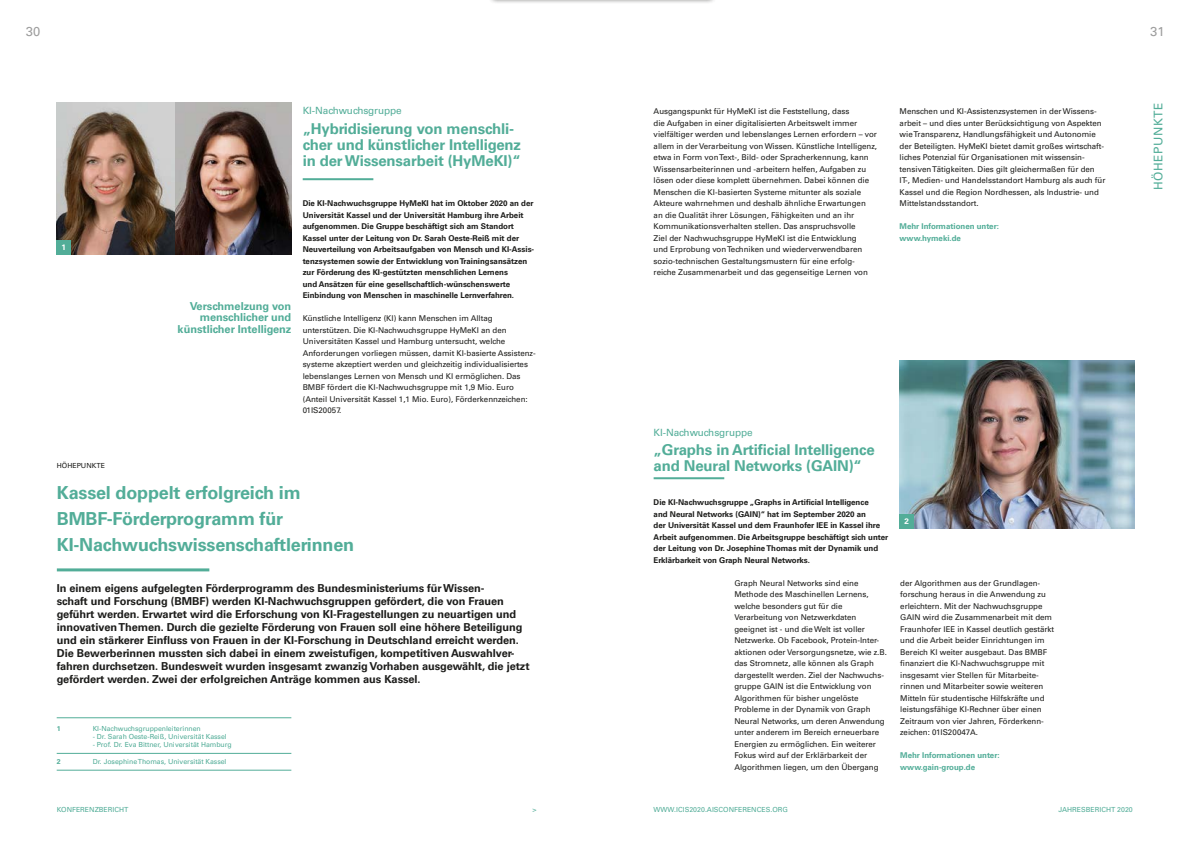
<style>
.page{position:relative;width:1191px;height:842px;background:#fff}
.page>*{position:absolute;margin:0;border:0;box-sizing:border-box;transform-origin:0 0}
.t1{font:700 18px/26px "Univers LT Pro 65";letter-spacing:-.01em;color:#52ad98}
.t2{font:700 15px/16px "Univers LT Pro 65";letter-spacing:-.01em;color:#52ad98}
.t3{font:13px "Univers LT Pro 55 Roman";color:#9d9d9d}
.t4{font:12px "Univers LT Pro 55 Roman";letter-spacing:.04em;color:#52ad98}
.t5{font:700 11px/13px "Univers LT Pro 65";letter-spacing:-.005em;color:#1d1d1b}
.t6{font:700 11px/11.5px "Univers LT Pro 65";letter-spacing:-.005em;color:#52ad98;text-align:right}
.t7{font:10px "Univers LT Pro 55 Roman";letter-spacing:-.01em;color:#52ad98}
.t8{font:8px/11.5px "Univers LT Pro 55 Roman";color:#1d1d1b}
.t9{font:700 8px/11.5px "Univers LT Pro 65";color:#1d1d1b}
.t10{font:700 8px/11.5px "Univers LT Pro 65";color:#52ad98}
.t11{font:700 8px "Univers LT Pro 65";color:#fff}
.t12{font:7px "Univers LT Pro 55 Roman";letter-spacing:-.005em;color:#52ad98}
.t13{font:7px "Univers LT Pro 55 Roman";color:#1d1d1b}
.t14{font:700 7px "Univers LT Pro 65";color:#52ad98}
</style>
<div class="page">
<hr style="left:57px;top:568px;width:152px;height:3px;background:#52ad98">
<hr style="left:303px;top:178px;width:70px;height:2px;background:#52ad98">
<hr style="left:653px;top:477px;width:71px;height:2px;background:#52ad98">
<img style="left:899px;top:361px;width:235px;height:167px">
<img style="left:57px;top:103px;width:235px;height:152px">
<hr style="left:57px;top:717px;width:234px;height:1px;background:#52ad98">
<hr style="left:57px;top:753px;width:234px;height:1px;background:#52ad98">
<hr style="left:57px;top:770px;width:234px;height:1px;background:#52ad98">
<div style="left:57px;top:240px;width:14px;height:15px;background:#52ad98"></div>
<div style="left:899px;top:514px;width:14px;height:14px;background:#52ad98"></div>
<hr style="left:488px;top:0;width:228px;height:4px;background:#1d1d1b;opacity:.75">
<h3 class="t3" style="left:26px;top:22px;width:16px">30</h3>
<h3 class="t3" style="left:1150px;top:22px;width:16px">31</h3>
<p class="t11" style="left:62px;top:242px;width:6px">1</p>
<h3 class="t6" style="left:178px;top:300px;width:115px">Verschmelzung von menschlicher und künstlicher Intelligenz</h3>
<p class="t7" style="left:303px;top:103px;width:100px">KI-Nachwuchsgruppe</p>
<h2 class="t2" style="left:303px;top:120px;width:220px">„Hybridisierung von menschli&shy;cher und künstlicher Intelligenz in der Wissensarbeit (HyMeKI)“</h2>
<p class="t9" style="left:303px;top:197px;width:233px">Die KI-Nachwuchsgruppe HyMeKI hat im Oktober 2020 an der Universität Kassel und der Universität Hamburg ihre Arbeit aufgenommen. Die Gruppe beschäftigt sich am Standort Kassel unter der Leitung von Dr. Sarah Oeste-Reiß mit der Neuverteilung von Arbeitsaufgaben von Mensch und KI-Assis&shy;tenzsystemen sowie der Entwicklung von Trainingsansätzen zur Förderung des KI-gestützten menschlichen Lernens<br>und Ansätzen für eine gesellschaftlich-wünschenswerte Einbindung von Menschen in maschinelle Lernverfahren.</p>
<p class="t8" style="left:303px;top:312px;width:234px">Künstliche Intelligenz (KI) kann Menschen im Alltag unterstützen. Die KI-Nachwuchsgruppe HyMeKI an den Universitäten Kassel und Hamburg untersucht, welche Anforderungen vorliegen müssen, damit KI-basierte Assistenz&shy;systeme akzeptiert werden und gleichzeitig individualisiertes lebenslanges Lernen von Mensch und KI ermöglichen. Das BMBF fördert die KI-Nachwuchsgruppe mit 1,9 Mio. Euro (Anteil Universität Kassel 1,1 Mio. Euro), Förderkennzeichen:<br>01IS20057.</p>
<p class="t13" style="left:57px;top:461px;width:50px">HÖHEPUNKTE</p>
<h1 class="t1" style="left:57px;top:479px;width:299px">Kassel doppelt erfolgreich im<br>BMBF-Förderprogramm für<br>KI-Nachwuchswissenschaftlerinnen</h1>
<p class="t5" style="left:57px;top:581px;width:474px">In einem eigens aufgelegten Förderprogramm des Bundesministeriums für Wissen-<br>schaft und Forschung (BMBF) werden KI-Nachwuchsgruppen gefördert, die von Frauen geführt werden. Erwartet wird die Erforschung von KI-Fragestellungen zu neuartigen und innovativen Themen. Durch die gezielte Förderung von Frauen soll eine höhere Beteiligung und ein stärkerer Einfluss von Frauen in der KI-Forschung in Deutschland erreicht werden.<br>Die Bewerberinnen mussten sich dabei in einem zweistufigen, kompetitiven Auswahlver&shy;fahren durchsetzen. Bundesweit wurden insgesamt zwanzig Vorhaben ausgewählt, die jetzt gefördert werden. Zwei der erfolgreichen Anträge kommen aus Kassel.</p>
<p class="t14" style="left:57px;top:723px;width:5px">1</p>
<p class="t12" style="left:93px;top:723px;width:110px">KI-Nachwuchsgruppenleiterinnen</p>
<p class="t12" style="left:93px;top:732px;width:136px">- Dr. Sarah Oeste-Reiß, Universität Kassel</p>
<p class="t12" style="left:93px;top:740px;width:140px">- Prof. Dr. Eva Bittner, Universität Hamburg</p>
<p class="t14" style="left:57px;top:757px;width:5px">2</p>
<p class="t12" style="left:93px;top:757px;width:135px">Dr. Josephine Thomas, Universität Kassel</p>
<p class="t12" style="left:57px;top:805px;width:73px">KONFERENZBERICHT</p>
<p class="t12" style="left:532px;top:805px;width:6px">&gt;</p>
<p class="t8" style="left:653px;top:105px;width:225px">Ausgangspunkt für HyMeKI ist die Feststellung, dass<br>die Aufgaben in einer digitalisierten Arbeitswelt immer vielfältiger werden und lebenslanges Lernen erfordern – vor allem in der Verarbeitung von Wissen. Künstliche Intelligenz, etwa in Form von Text-, Bild- oder Spracherkennung, kann Wissensarbeiterinnen und -arbeitern helfen, Aufgaben zu lösen oder diese komplett übernehmen. Dabei können die Menschen die KI-basierten Systeme mitunter als soziale Akteure wahrnehmen und deshalb ähnliche Erwartungen<br>an die Qualität ihrer Lösungen, Fähigkeiten und an ihr Kommunikationsverhalten stellen. Das anspruchsvolle<br>Ziel der Nachwuchsgruppe HyMeKI ist die Entwicklung<br>und Erprobung von Techniken und wiederverwendbaren sozio-technischen Gestaltungsmustern für eine erfolg&shy;reiche Zusammenarbeit und das gegenseitige Lernen von</p>
<p class="t8" style="left:899px;top:105px;width:207px">Menschen und KI-Assistenzsystemen in der Wissens&shy;arbeit – und dies unter Berücksichtigung von Aspekten wie Transparenz, Handlungsfähigkeit und Autonomie der Beteiligten. HyMeKI bietet damit großes wirtschaft&shy;liches Potenzial für Organisationen mit wissensin&shy;tensiven Tätigkeiten. Dies gilt gleichermaßen für den IT-, Medien- und Handelsstandort Hamburg als auch für Kassel und die Region Nordhessen, als Industrie- und Mittelstandsstandort.</p>
<p class="t10" style="left:899px;top:220px;width:101px">Mehr Informationen unter: www.hymeki.de</p>
<h3 class="t4" style="left:1150px;top:190px;width:88px;rotate:-90deg">HÖHEPUNKTE</h3>
<p class="t7" style="left:653px;top:425px;width:100px">KI-Nachwuchsgruppe</p>
<h2 class="t2" style="left:653px;top:441px;width:223px">„Graphs in Artificial Intelligence and Neural Networks (GAIN)“</h2>
<p class="t9" style="left:653px;top:496px;width:236px">Die KI-Nachwuchsgruppe „Graphs in Artificial Intelligence<br>and Neural Networks (GAIN)“ hat im September 2020 an<br>der Universität Kassel und dem Fraunhofer IEE in Kassel ihre Arbeit aufgenommen. Die Arbeitsgruppe beschäftigt sich unter der Leitung von Dr. Josephine Thomas mit der Dynamik und Erklärbarkeit von Graph Neural Networks.</p>
<p class="t8" style="left:734px;top:577px;width:154px">Graph Neural Networks sind eine Methode des Maschinellen Lernens, welche besonders gut für die Verarbeitung von Netzwerkdaten geeignet ist - und die Welt ist voller Netzwerke. Ob Facebook, Protein-Inter&shy;aktionen oder Versorgungsnetze, wie z.B. das Stromnetz, alle können als Graph dargestellt werden. Ziel der Nachwuchs&shy;gruppe GAIN ist die Entwicklung von Algorithmen für bisher ungelöste Probleme in der Dynamik von Graph Neural Networks, um deren Anwendung unter anderem im Bereich erneuerbare Energien zu ermöglichen. Ein weiterer Fokus wird auf der Erklärbarkeit der Algorithmen liegen, um den Übergang</p>
<p class="t8" style="left:900px;top:577px;width:155px">der Algorithmen aus der Grundlagen&shy;forschung heraus in die Anwendung zu erleichtern. Mit der Nachwuchsgruppe GAIN wird die Zusammenarbeit mit dem Fraunhofer IEE in Kassel deutlich gestärkt und die Arbeit beider Einrichtungen im Bereich KI weiter ausgebaut. Das BMBF finanziert die KI-Nachwuchsgruppe mit insgesamt vier Stellen für Mitarbeite&shy;rinnen und Mitarbeiter sowie weiteren Mitteln für studentische Hilfskräfte und leistungsfähige KI-Rechner über einen Zeitraum von vier Jahren, Förderkenn&shy;zeichen: 01IS20047A.</p>
<p class="t11" style="left:904px;top:516px;width:6px">2</p>
<p class="t10" style="left:900px;top:749px;width:101px">Mehr Informationen unter: www.gain-group.de</p>
<p class="t12" style="left:653px;top:805px;width:136px">WWW.ICIS2020.AISCONFERENCES.ORG</p>
<p class="t12" style="left:1058px;top:805px;width:76px">JAHRESBERICHT 2020</p>
</div>
